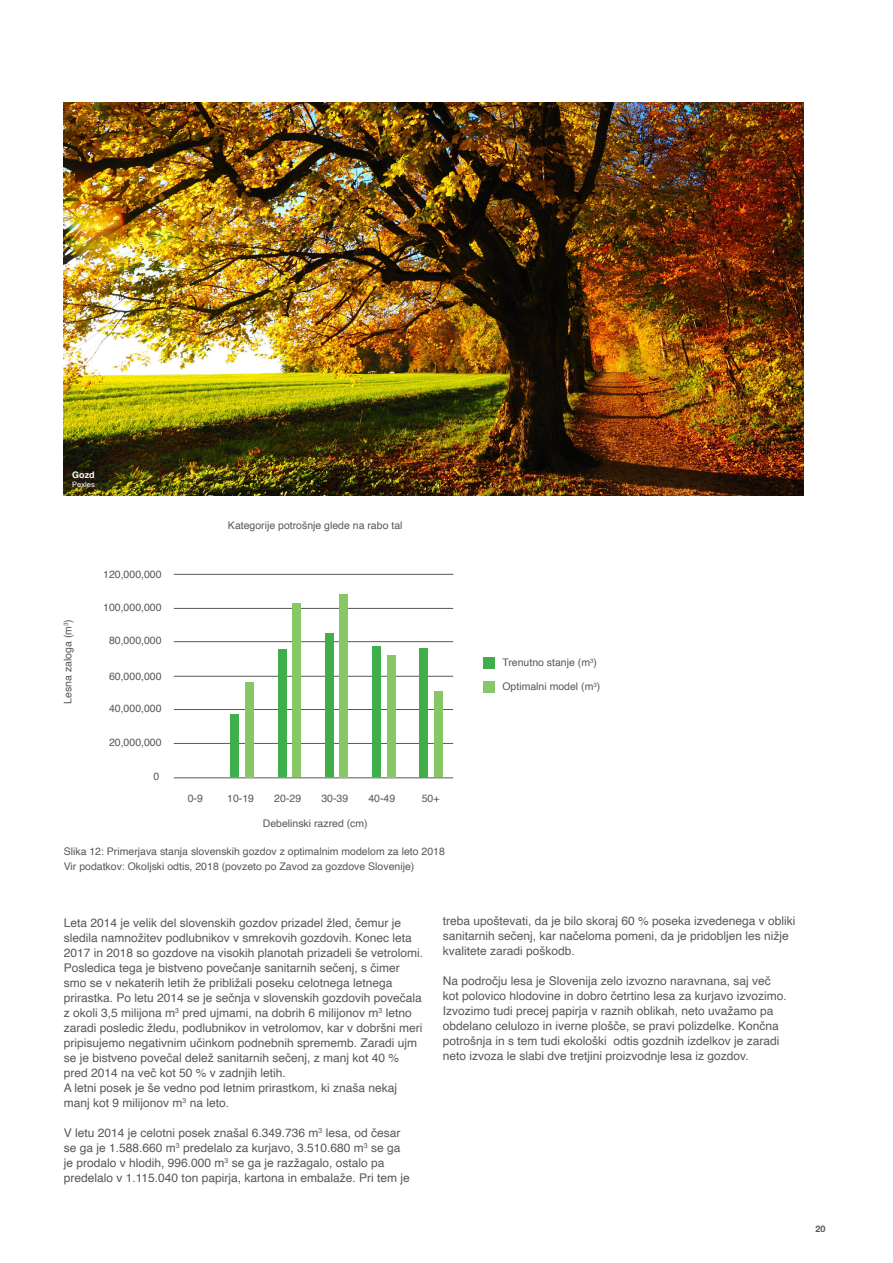
<style>
.page{position:relative;width:893px;height:1263px;background:#fff}
.page>*{position:absolute;margin:0;border:0;box-sizing:border-box;transform-origin:0 0}
.t1{font:12px/15px "Helvetica";color:#57585a}
.t2{font:10.5px "Helvetica";color:#57585a}
.t3{font:700 9px "Helvetica";color:#fff}
.t4{font:700 9px "Helvetica Neue";color:#57585a}
.t5{font:7.5px "Helvetica";color:#fff}
</style>
<div class="page">
<img style="left:64px;top:102px;width:740px;height:394px">
<hr style="left:174px;top:777px;width:279px;height:1px;background:#57585a">
<hr style="left:174px;top:743px;width:279px;height:1px;background:#57585a">
<hr style="left:174px;top:709px;width:279px;height:1px;background:#57585a">
<hr style="left:174px;top:676px;width:279px;height:1px;background:#57585a">
<hr style="left:174px;top:641px;width:279px;height:1px;background:#57585a">
<hr style="left:174px;top:608px;width:279px;height:1px;background:#57585a">
<hr style="left:174px;top:574px;width:279px;height:1px;background:#57585a">
<div style="left:483px;top:681px;width:12px;height:12px;background:#87c765"></div>
<div style="left:483px;top:657px;width:12px;height:12px;background:#40ae49"></div>
<div style="left:245px;top:682px;width:9px;height:95px;background:#87c765"></div>
<div style="left:231px;top:714px;width:8px;height:63px;background:#40ae49"></div>
<div style="left:292px;top:603px;width:9px;height:174px;background:#87c765"></div>
<div style="left:278px;top:649px;width:8px;height:128px;background:#40ae49"></div>
<div style="left:340px;top:594px;width:8px;height:183px;background:#87c765"></div>
<div style="left:325px;top:633px;width:9px;height:144px;background:#40ae49"></div>
<div style="left:387px;top:655px;width:8px;height:122px;background:#87c765"></div>
<div style="left:372px;top:647px;width:9px;height:130px;background:#40ae49"></div>
<div style="left:434px;top:691px;width:8px;height:86px;background:#87c765"></div>
<div style="left:419px;top:648px;width:9px;height:129px;background:#40ae49"></div>
<p class="t3" style="left:72px;top:467px;width:24px">Gozd</p>
<p class="t5" style="left:72px;top:478px;width:24px">Pexles</p>
<p class="t2" style="left:60px;top:704px;width:86px;rotate:-90deg">Lesna zaloga (m<sup>3</sup>)</p>
<p class="t2" style="left:103px;top:566px;width:60px">120,000,000</p>
<p class="t2" style="left:103px;top:599px;width:60px">100,000,000</p>
<p class="t2" style="left:109px;top:632px;width:54px">80,000,000</p>
<p class="t2" style="left:109px;top:668px;width:54px">60,000,000</p>
<p class="t2" style="left:109px;top:700px;width:54px">40,000,000</p>
<p class="t2" style="left:109px;top:734px;width:54px">20,000,000</p>
<p class="t2" style="left:154px;top:768px;width:7px">0</p>
<p class="t2" style="left:228px;top:517px;width:176px">Kategorije potrošnje glede na rabo tal</p>
<p class="t2" style="left:188px;top:790px;width:17px">0-9</p>
<p class="t2" style="left:227px;top:790px;width:28px">10-19</p>
<p class="t2" style="left:274px;top:790px;width:28px">20-29</p>
<p class="t2" style="left:321px;top:790px;width:28px">30-39</p>
<p class="t2" style="left:368px;top:790px;width:28px">40-49</p>
<p class="t2" style="left:422px;top:790px;width:19px">50+</p>
<p class="t2" style="left:263px;top:815px;width:107px">Debelinski razred (cm)</p>
<p class="t2" style="left:64px;top:843px;width:383px">Slika 12: Primerjava stanja slovenskih gozdov z optimalnim modelom za leto 2018</p>
<p class="t2" style="left:64px;top:858px;width:352px">Vir podatkov: Okoljski odtis, 2018 (povzeto po Zavod za gozdove Slovenije)</p>
<p class="t2" style="left:502px;top:655px;width:96px">Trenutno stanje (m<sup>3</sup>)</p>
<p class="t2" style="left:502px;top:679px;width:99px">Optimalni model (m<sup>3</sup>)</p>
<p class="t1" style="left:64px;top:915px;width:361px">Leta 2014 je velik del slovenskih gozdov prizadel žled, čemur je sledila namnožitev podlubnikov v smrekovih gozdovih. Konec leta 2017 in 2018 so gozdove na visokih planotah prizadeli še vetrolomi.<br>Posledica tega je bistveno povečanje sanitarnih sečenj, s čimer smo se v nekaterih letih že približali poseku celotnega letnega prirastka. Po letu 2014 se je sečnja v slovenskih gozdovih povečala z okoli 3,5 milijona m<sup>3</sup> pred ujmami, na dobrih 6 milijonov m<sup>3</sup> letno zaradi posledic žledu, podlubnikov in vetrolomov, kar v dobršni meri pripisujemo negativnim učinkom podnebnih sprememb. Zaradi ujm se je bistveno povečal delež sanitarnih sečenj, z manj kot 40 % pred 2014 na več kot 50 % v zadnjih letih.</p>
<p class="t1" style="left:64px;top:1080px;width:335px">A letni posek je še vedno pod letnim prirastkom, ki znaša nekaj manj kot 9 milijonov m<sup>3</sup> na leto.</p>
<p class="t1" style="left:64px;top:1125px;width:347px">V letu 2014 je celotni posek znašal 6.349.736 m<sup>3</sup> lesa, od česar se ga je 1.588.660 m<sup>3</sup> predelalo za kurjavo, 3.510.680 m<sup>3</sup> se ga je prodalo v hlodih, 996.000 m<sup>3</sup> se ga je razžagalo, ostalo pa predelalo v 1.115.040 ton papirja, kartona in embalaže. Pri tem je</p>
<p class="t1" style="left:443px;top:914px;width:354px">treba upoštevati, da je bilo skoraj 60 % poseka izvedenega v obliki sanitarnih sečenj, kar načeloma pomeni, da je pridobljen les nižje kvalitete zaradi poškodb.</p>
<p class="t1" style="left:443px;top:974px;width:346px">Na področju lesa je Slovenija zelo izvozno naravnana, saj več kot polovico hlodovine in dobro četrtino lesa za kurjavo izvozimo.<br>Izvozimo tudi precej papirja v raznih oblikah, neto uvažamo pa obdelano celulozo in iverne plošče, se pravi polizdelke. Končna potrošnja in s tem tudi ekološki odtis gozdnih izdelkov je zaradi neto izvoza le slabi dve tretjini proizvodnje lesa iz gozdov.</p>
<p class="t4" style="left:816px;top:1221px;width:12px">20</p>
</div>
